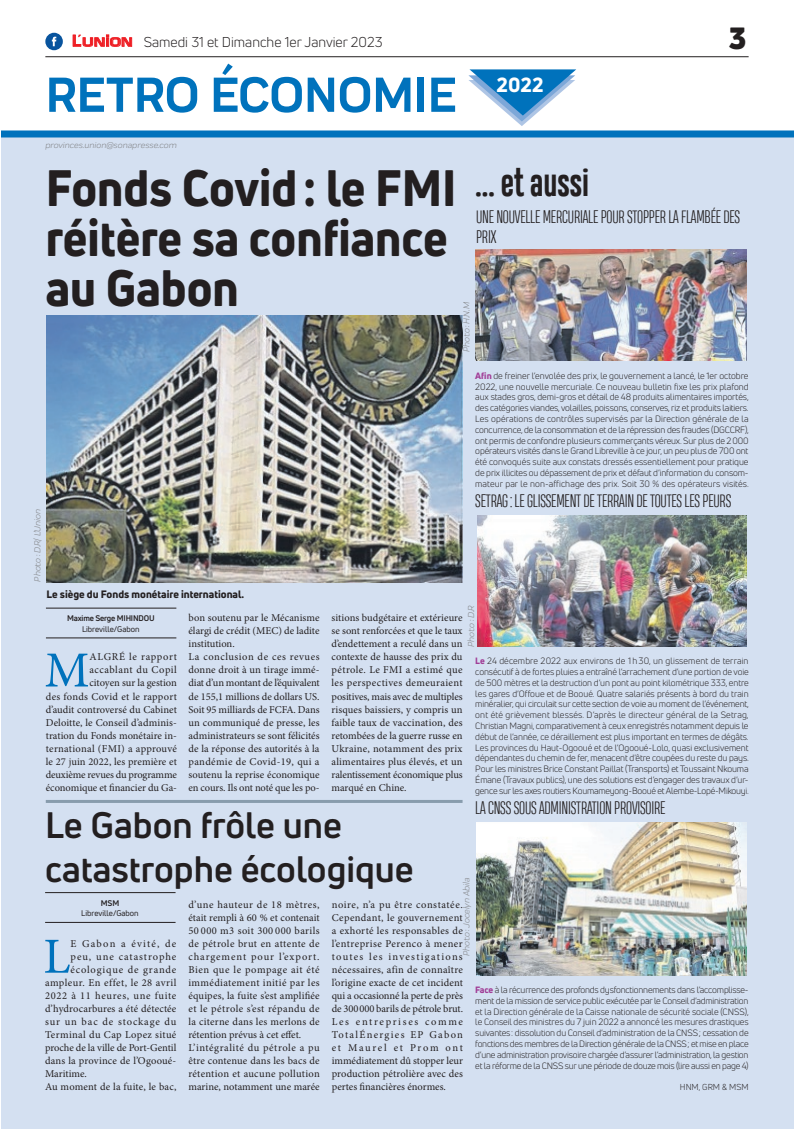
<style>
.page{position:relative;width:794px;height:1129px;background:#fff}
.page>*{position:absolute;margin:0;border:0;box-sizing:border-box;transform-origin:0 0}
.t1{font:700 51px "Praktika";color:#0072bc}
.t2{font:50.5px "Minion Pro";color:#0072bc}
.t3{font:800 50px/50px "Uni Neue";color:#231f20;scale:.93 1}
.t4{font:700 36px/43.2px "Uni Neue";color:#231f20}
.t5{font:700 36px "Heading Compressed Pro";color:#231f20}
.t6{font:900 30px "Uni Neue";color:#231f20}
.t7{font:800 20px "Uni Neue";color:#fff}
.t8{font:300 17px/20.4px "Heading Compressed Pro";letter-spacing:-.01em;color:#231f20}
.t9{font:14px "Uni Neue";color:#231f20}
.t10{font:10.5px/13px "Minion Pro";letter-spacing:.01em;color:#231f20;text-align:justify}
.t11{font:10.5px/13px "Minion Pro";letter-spacing:.03em;color:#231f20}
.t12{font:10.5px "Minion Pro";letter-spacing:.08em;color:#231f20}
.t13{font:800 10.5px "Uni Neue";color:#231f20}
.t14{font:10.5px "Minion Pro";letter-spacing:.04em;color:#231f20}
.t15{font:10.5px "Minion Pro";letter-spacing:.035em;color:#231f20}
.t16{font:10.5px "Minion Pro";letter-spacing:.065em;color:#231f20}
.t17{font:10.5px "Minion Pro";letter-spacing:.085em;color:#231f20}
.t18{font:10.5px "Minion Pro";letter-spacing:.115em;color:#231f20}
.t19{font:9px/10.8px "Uni Neue";letter-spacing:-.025em;color:#231f20;text-align:justify}
.t20{font:italic 9px "Praktika";color:#818386}
.t21{font:8.5px "Uni Neue";color:#231f20}
.t22{font:8px "Uni Neue";color:#231f20}
.t23{font:700 8px "Uni Neue";letter-spacing:-.02em;color:#231f20}
.s1{font-family:"Eurostile";font-weight:600;font-size:15px;color:#ee1d23}
.s2{font-family:"Eurostile";font-weight:600;font-size:11.4px;color:#ee1d23}
.s3{font-weight:800;color:#a13e97}
</style>
<div class="page">
<hr style="left:45px;top:56px;width:703px;height:1px;background:#231f20">
<svg style="left:72px;top:34px;width:60px;height:13px"></svg>
<div style="left:45px;top:33px;width:18px;height:17px;background:#08549e;border-radius:50%"></div>
<svg style="left:52px;top:37px;width:4px;height:9px"></svg>
<div style="left:1px;top:134px;width:793px;height:994px;background:#d4e0f1"></div>
<div style="left:1px;top:130px;width:793px;height:7px;background:#0072bc"></div>
<svg style="left:468px;top:69px;width:108px;height:57px"></svg>
<hr style="left:46px;top:799px;width:416px;height:3px;background:#889cad">
<hr style="left:46px;top:637px;width:130px;height:1px;background:#231f20">
<hr style="left:46px;top:608px;width:130px;height:1px;background:#231f20">
<img style="left:47px;top:316px;width:415px;height:266px">
<img style="left:475px;top:249px;width:271px;height:111px">
<img style="left:476px;top:822px;width:270px;height:153px">
<img style="left:477px;top:515px;width:269px;height:131px">
<hr style="left:45px;top:921px;width:131px;height:1px;background:#231f20">
<hr style="left:45px;top:892px;width:131px;height:1px;background:#231f20">
<h3 class="t9" style="left:72px;top:33px;width:312px"><span class="s1">L</span><span class="s2">UNION</span> Samedi 31 et Dimanche 1er Janvier 2023</h3>
<h3 class="t6" style="left:729px;top:17px;width:19px">3</h3>
<h1 class="t1" style="left:46px;top:54px;width:412px">RETRO ÉCONOMIE</h1>
<p class="t20" style="left:45px;top:139px;width:133px">provinces.union@sonapresse.com</p>
<h3 class="t7" style="left:496px;top:72px;width:48px">2022</h3>
<h3 class="t3" style="left:46px;top:162px;width:443px">Fonds Covid: le FMI réitère sa confiance au Gabon</h3>
<p class="t20" style="left:31px;top:581px;width:74px;rotate:-90deg">Photo : D.R/ L’Union</p>
<p class="t13" style="left:46px;top:587px;width:199px">Le siège du Fonds monétaire international.</p>
<h3 class="t5" style="left:475px;top:160px;width:115px">… et aussi</h3>
<h3 class="t8" style="left:476px;top:208px;width:265px">UNE NOUVELLE MERCURIALE POUR STOPPER LA FLAMBÉE DES<br>PRIX</h3>
<p class="t20" style="left:460px;top:352px;width:51px;rotate:-90deg">Photo : H.N.M</p>
<p class="t19" style="left:475px;top:370px;width:275px"><span class="s3">Afin</span> de freiner l’envolée des prix, le gouvernement a lancé, le 1er octobre 2022, une nouvelle mercuriale. Ce nouveau bulletin fixe les prix plafond aux stades gros, demi-gros et détail de 48 produits alimentaires importés, des catégories viandes, volailles, poissons, conserves, riz et produits laitiers.<br>Les opérations de contrôles supervisés par la Direction générale de la concurrence, de la consommation et de la répression des fraudes (DGCCRF), ont permis de confondre plusieurs commerçants véreux. Sur plus de 2000 opérateurs visités dans le Grand Libreville à ce jour, un peu plus de 700 ont été convoqués suite aux constats dressés essentiellement pour pratique de prix illicites ou dépassement de prix et défaut d’information du consom&shy;mateur par le non-affichage des prix. Soit 30 % des opérateurs visités.</p>
<h3 class="t8" style="left:475px;top:492px;width:257px">SETRAG: LE GLISSEMENT DE TERRAIN DE TOUTES LES PEURS</h3>
<p class="t20" style="left:464px;top:646px;width:42px;rotate:-90deg">Photo : D.R</p>
<p class="t10" style="left:189px;top:611px;width:132px;text-align:left">bon soutenu par le Mécanisme élargi de crédit (MEC) de ladite institution.<br>La conclusion de ces revues donne droit à un tirage immé&shy;diat d’un montant de l’équivalent de 155,1 millions de dollars US.<br>Soit 95 milliards de FCFA. Dans un communiqué de presse, les administrateurs se sont félicités de la réponse des autorités à la pandémie de Covid-19, qui a soutenu la reprise économique en cours. Ils ont noté que les po-</p>
<p class="t10" style="left:331px;top:611px;width:132px">sitions budgétaire et extérieure se sont renforcées et que le taux d’endettement a reculé dans un contexte de hausse des prix du pétrole. Le FMI a estimé que les perspectives demeuraient positives, mais avec de multiples risques baissiers, y compris un faible taux de vaccination, des retombées de la guerre russe en Ukraine, notamment des prix alimentaires plus élevés, et un ralentissement économique plus marqué en Chine.</p>
<p class="t23" style="left:67px;top:613px;width:89px">Maxime Serge MIHINDOU</p>
<p class="t22" style="left:82px;top:623px;width:59px">Libreville/Gabon</p>
<p class="t10" style="left:46px;top:650px;width:133px;text-align:right">ALGRÉ le rapport accablant du Copil<br>citoyen sur la gestion<br>des fonds Covid et le rapport d’audit controversé du Cabinet<br>Deloitte, le Conseil d’adminis&shy;tration du Fonds monétaire in&shy;ternational (FMI) a approuvé le 27 juin 2022, les première et deuxième revues du programme économique et financier du Ga-</p>
<h2 class="t2" style="left:44px;top:636px;width:46px">M</h2>
<p class="t19" style="left:475px;top:655px;width:275px"><span class="s3">Le</span> 24 décembre 2022 aux environs de 1 h 30, un glissement de terrain consécutif à de fortes pluies a entraîné l’arrachement d’une portion de voie de 500 mètres et la destruction d’un pont au point kilométrique 333, entre les gares d’Offoue et de Booué. Quatre salariés présents à bord du train minéralier, qui circulait sur cette section de voie au moment de l’événement, ont été grièvement blessés. D’après le directeur général de la Setrag, Christian Magni, comparativement à ceux enregistrés notamment depuis le début de l’année, ce déraillement est plus important en termes de dégâts.<br>Les provinces du Haut-Ogooué et de l’Ogooué-Lolo, quasi exclusivement dépendantes du chemin de fer, menacent d'être coupées du reste du pays.<br>Pour les ministres Brice Constant Paillat (Transports) et Toussaint Nkouma Émane (Travaux publics), une des solutions est d’engager des travaux d’ur&shy;gence sur les axes routiers Koumameyong-Booué et Alembe-Lopé-Mikouyi.</p>
<h3 class="t8" style="left:475px;top:799px;width:192px">LA CNSS SOUS ADMINISTRATION PROVISOIRE</h3>
<h3 class="t4" style="left:45px;top:803px;width:370px">Le Gabon frôle une catastrophe écologique</h3>
<p class="t23" style="left:101px;top:897px;width:20px">MSM</p>
<p class="t22" style="left:81px;top:908px;width:59px">Libreville/Gabon</p>
<p class="t20" style="left:460px;top:955px;width:80px;rotate:-90deg">Photo : Jocelyn Abila</p>
<p class="t11" style="left:188px;top:897px;width:133px">d’une hauteur de 18 mètres, était rempli à 60 % et contenait<br>50 000 m3 soit 300 000 barils de pétrole brut en attente de chargement pour l’export.<br>Bien que le pompage ait été immédiatement initié par les équipes, la fuite s’est amplifiée et le pétrole s’est répandu de la citerne dans les merlons de rétention prévus à cet effet.<br>L’intégralité du pétrole a pu être contenue dans les bacs de rétention et aucune pollution marine, notamment une marée</p>
<p class="t10" style="left:332px;top:897px;width:133px">noire, n’a pu être constatée.<br>Cependant, le gouvernement a exhorté les responsables de l’entreprise Perenco à mener toutes les investigations nécessaires, afin de connaître l’origine exacte de cet incident qui a occasionné la perte de près de 300000 barils de pétrole brut.<br>Les entreprises comme TotalÉnergies EP Gabon et Maurel et Prom ont immédiatement dû stopper leur production pétrolière avec des pertes financières énormes.</p>
<h2 class="t2" style="left:43px;top:922px;width:29px">L</h2>
<p class="t18" style="left:70px;top:936px;width:107px">E Gabon a évité, de</p>
<p class="t17" style="left:70px;top:949px;width:107px">peu, une catastrophe</p>
<p class="t12" style="left:70px;top:962px;width:107px">écologique de grande</p>
<p class="t14" style="left:45px;top:975px;width:133px">ampleur. En effet, le 28 avril</p>
<p class="t16" style="left:45px;top:988px;width:133px">2022 à 11 heures, une fuite</p>
<p class="t10" style="left:45px;top:1001px;width:133px">d’hydrocarbures a été détectée</p>
<p class="t12" style="left:45px;top:1014px;width:133px">sur un bac de stockage du</p>
<p class="t15" style="left:45px;top:1027px;width:133px">Terminal du Cap Lopez situé</p>
<p class="t10" style="left:45px;top:1040px;width:133px">proche de la ville de Port-Gentil</p>
<p class="t10" style="left:45px;top:1053px;width:133px">dans la province de l’Ogooué-</p>
<p class="t10" style="left:45px;top:1066px;width:43px">Maritime.</p>
<p class="t10" style="left:45px;top:1079px;width:133px">Au moment de la fuite, le bac,</p>
<p class="t19" style="left:475px;top:984px;width:275px"><span class="s3">Face</span> à la récurrence des profonds dysfonctionnements dans l’accomplisse&shy;ment de la mission de service public exécutée par le Conseil d’administration et la Direction générale de la Caisse nationale de sécurité sociale (CNSS), le Conseil des ministres du 7 juin 2022 a annoncé les mesures drastiques suivantes: dissolution du Conseil d’administration de la CNSS; cessation de fonctions des membres de la Direction générale de la CNSS; et mise en place d’une administration provisoire chargée d’assurer l’administration, la gestion et la réforme de la CNSS sur une période de douze mois (lire aussi en page 4)</p>
<p class="t21" style="left:680px;top:1081px;width:70px">HNM, GRM &amp; MSM</p>
</div>
